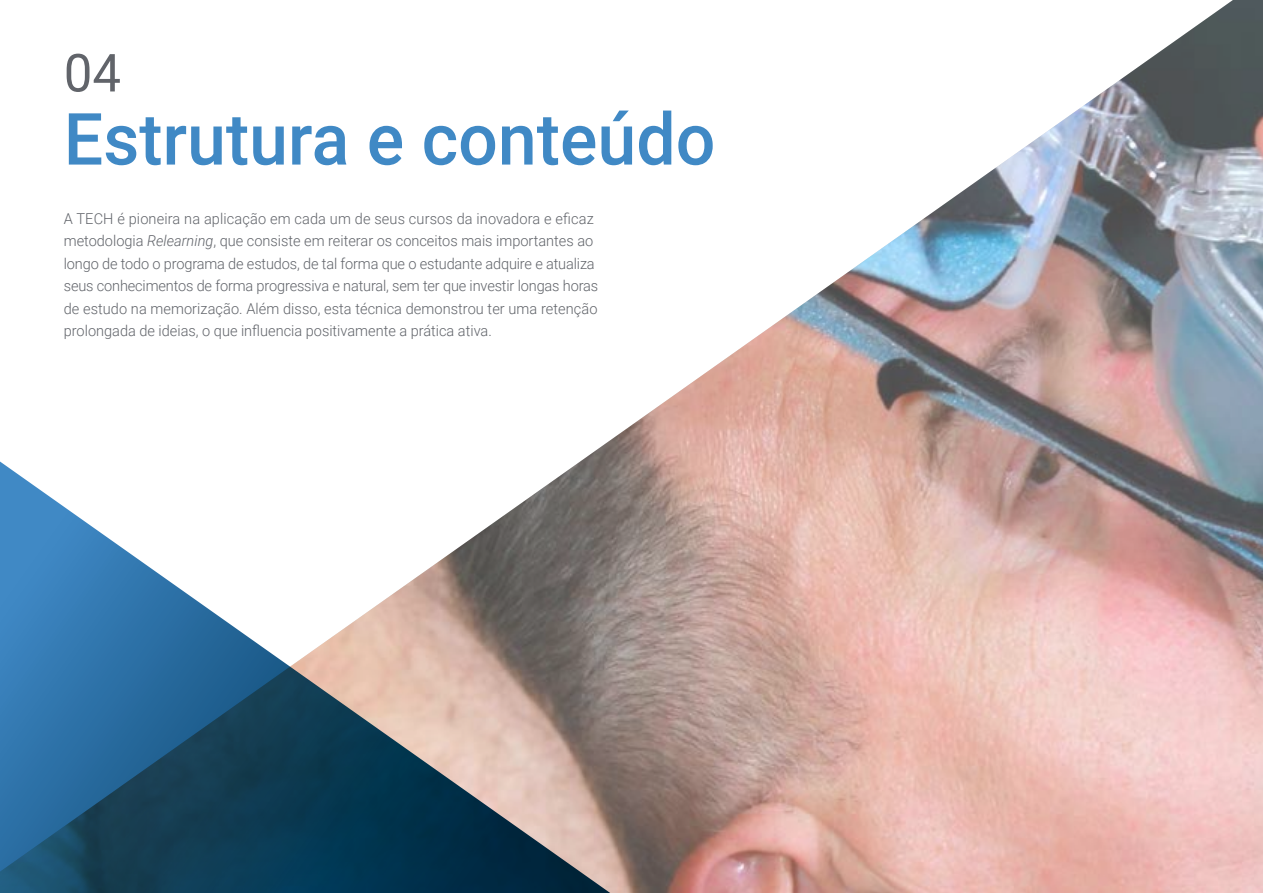
<style>
.page{position:relative;width:1263px;height:893px;background:#fff}
.page>*{position:absolute;margin:0;border:0;box-sizing:border-box;transform-origin:0 0}
.t1{font:500 72px "Roboto";color:#4089c5}
.t2{font:52.5px "Roboto";color:#61646a}
.t3{font:300 15px/22.5px "Roboto";color:#61646a}
.s1{font-style:italic}
</style>
<div class="page">
<img style="left:602px;top:0;width:661px;height:893px">
<svg style="left:0;top:446px;width:640px;height:447px"></svg>
<h2 class="t2" style="left:64px;top:36px;width:59px">04</h2>
<h1 class="t1" style="left:64px;top:89px;width:653px">Estrutura e conteúdo</h1>
<p class="t3" style="left:64px;top:207px;width:536px">A TECH é pioneira na aplicação em cada um de seus cursos da inovadora e eficaz metodologia <span class="s1">Relearning</span>, que consiste em reiterar os conceitos mais importantes ao longo de todo o programa de estudos, de tal forma que o estudante adquire e atualiza seus conhecimentos de forma progressiva e natural, sem ter que investir longas horas de estudo na memorização. Além disso, esta técnica demonstrou ter uma retenção prolongada de ideias, o que influencia positivamente a prática ativa.</p>
</div>
